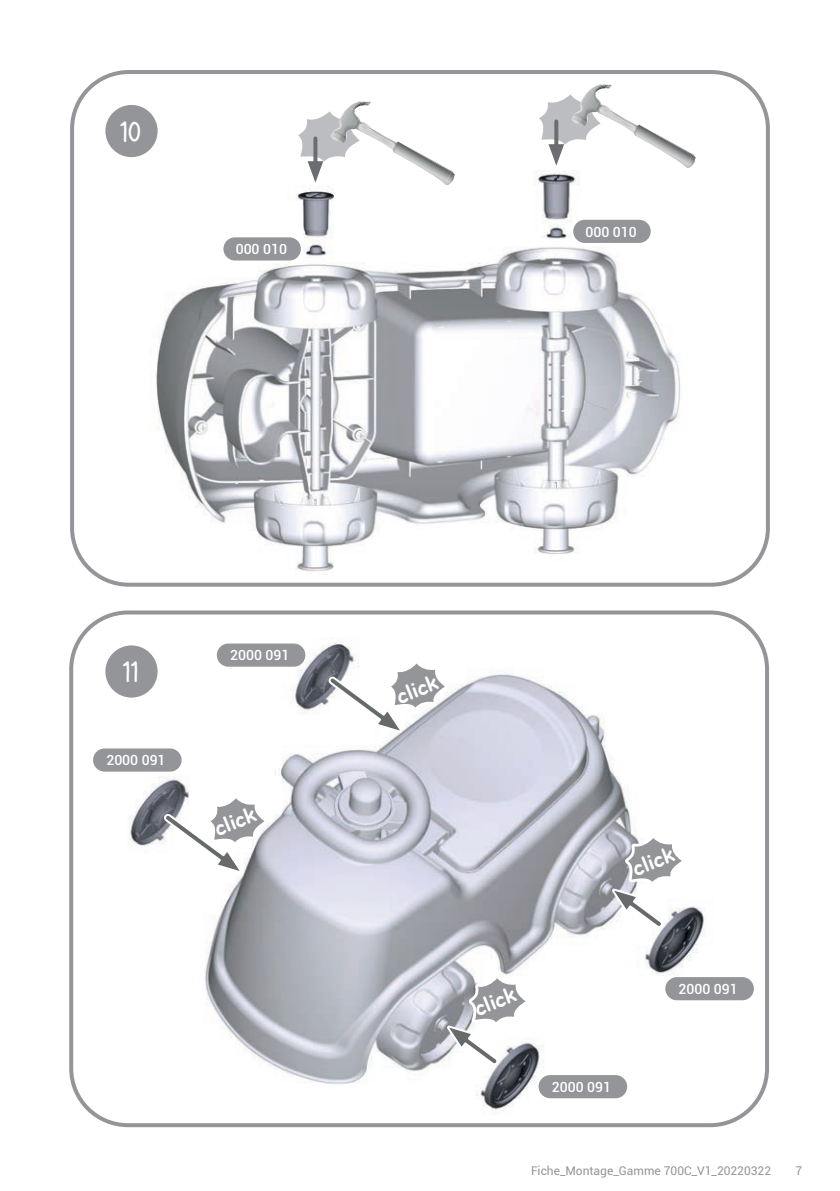
<style>
.page{position:relative;width:840px;height:1191px;background:#fff}
.page>*{position:absolute;margin:0;border:0;box-sizing:border-box;transform-origin:0 0}
.t1{font:28px "Direkteur";color:#fff}
.t2{font:700 20px "Comic Sans MS";color:#fff}
.t3{font:500 14px "Roboto";color:#fff}
.t4{font:12px "Roboto";color:#939598}
</style>
<div class="page">
<img style="left:155px;top:170px;width:526px;height:402px">
<div style="left:70px;top:70px;width:699px;height:516px;border:4px solid #939598;border-radius:57px"></div>
<img style="left:74px;top:622px;width:690px;height:503px">
<div style="left:69px;top:610px;width:699px;height:517px;border:4px solid #939598;border-radius:57px"></div>
<div style="left:103px;top:103px;width:56px;height:56px;background:#939598;border-radius:50%"></div>
<div style="left:101px;top:101px;width:60px;height:60px;border:4px solid #fff;border-radius:50%"></div>
<div style="left:103px;top:643px;width:56px;height:56px;background:#939598;border-radius:50%"></div>
<div style="left:101px;top:641px;width:60px;height:60px;border:4px solid #fff;border-radius:50%"></div>
<img style="left:370px;top:126px;width:29px;height:55px">
<img style="left:392px;top:150px;width:58px;height:35px">
<img style="left:398px;top:142px;width:56px;height:32px">
<svg style="left:446px;top:172px;width:8px;height:11px"></svg>
<svg style="left:298px;top:101px;width:72px;height:82px"></svg>
<img style="left:611px;top:109px;width:29px;height:24px">
<img style="left:634px;top:133px;width:57px;height:35px">
<img style="left:638px;top:125px;width:56px;height:32px">
<svg style="left:686px;top:155px;width:9px;height:11px"></svg>
<svg style="left:539px;top:84px;width:72px;height:82px"></svg>
<svg style="left:162px;top:795px;width:105px;height:79px"></svg>
<svg style="left:327px;top:660px;width:120px;height:74px"></svg>
<svg style="left:609px;top:835px;width:75px;height:94px"></svg>
<svg style="left:445px;top:975px;width:83px;height:91px"></svg>
<div style="left:94px;top:749px;width:86px;height:21px;background:#939598;border-radius:11px"></div>
<div style="left:93px;top:748px;width:88px;height:23px;border:2px solid #939598;border-radius:11px"></div>
<div style="left:218px;top:644px;width:86px;height:22px;background:#939598;border-radius:11px"></div>
<div style="left:217px;top:643px;width:88px;height:23px;border:2px solid #939598;border-radius:11px"></div>
<div style="left:666px;top:978px;width:86px;height:21px;background:#939598;border-radius:11px"></div>
<div style="left:665px;top:977px;width:88px;height:23px;border:2px solid #939598;border-radius:11px"></div>
<div style="left:539px;top:1076px;width:87px;height:21px;background:#939598;border-radius:11px"></div>
<div style="left:538px;top:1075px;width:88px;height:23px;border:2px solid #939598;border-radius:11px"></div>
<div style="left:224px;top:238px;width:76px;height:21px;background:#939598;border-radius:11px"></div>
<div style="left:223px;top:237px;width:78px;height:23px;border:2px solid #939598;border-radius:11px"></div>
<div style="left:574px;top:221px;width:75px;height:21px;background:#939598;border-radius:11px"></div>
<div style="left:573px;top:220px;width:77px;height:23px;border:2px solid #939598;border-radius:11px"></div>
<h1 class="t1" style="left:120px;top:114px;width:23px">10</h1>
<p class="t3" style="left:235px;top:239px;width:53px">000 010</p>
<p class="t3" style="left:585px;top:222px;width:53px">000 010</p>
<h1 class="t1" style="left:122px;top:654px;width:17px">11</h1>
<p class="t3" style="left:106px;top:750px;width:61px">2000 091</p>
<p class="t3" style="left:230px;top:645px;width:61px">2000 091</p>
<h2 class="t2" style="left:210px;top:815px;width:44px;rotate:-22deg">click</h2>
<h2 class="t2" style="left:392px;top:683px;width:44px;rotate:-22deg">click</h2>
<h2 class="t2" style="left:627px;top:855px;width:44px;rotate:-22deg">click</h2>
<h2 class="t2" style="left:469px;top:995px;width:44px;rotate:-22deg">click</h2>
<p class="t3" style="left:551px;top:1077px;width:61px">2000 091</p>
<p class="t3" style="left:678px;top:979px;width:61px">2000 091</p>
<p class="t4" style="left:530px;top:1162px;width:241px">Fiche_Montage_Gamme 700C_V1_20220322</p>
<p class="t4" style="left:795px;top:1162px;width:8px">7</p>
</div>
